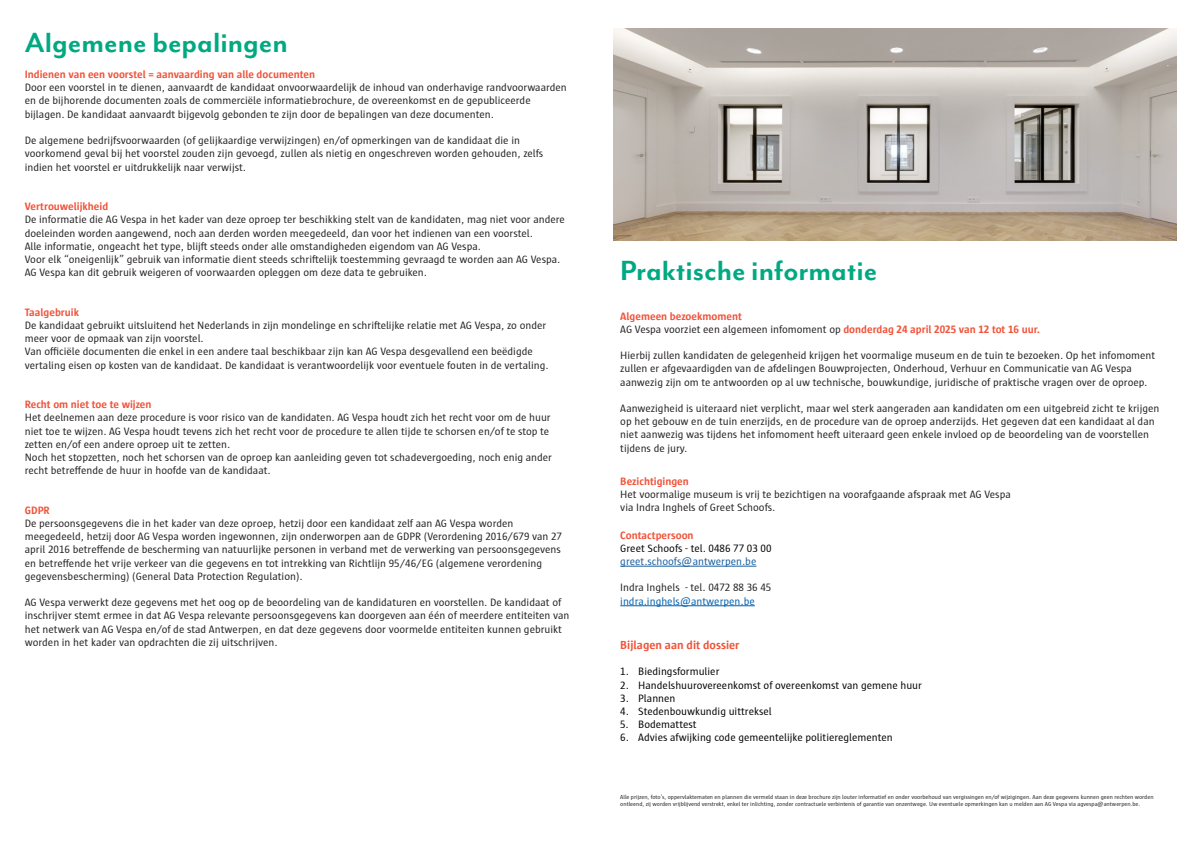
<style>
.page{position:relative;width:1191px;height:842px;background:#fff}
.page>*{position:absolute;margin:0;border:0;box-sizing:border-box;transform-origin:0 0}
.Kopje_blauw_-_adresregel{font:700 32px "Mr Eaves Mod OT";color:#00a981}
.t1{font:700 12px "Sun Antwerpen";color:#f0543a}
.Kopje_blauw_-_adresregel-2{font:11px/13.2px "Sun Antwerpen";color:#231f20}
.t2{font:11px/13.2px "Sun Antwerpen";color:#000}
.Kopje_blauw_-_adresregel-3{font:700 11px "Sun Antwerpen";color:#f0543a}
.t3{font:11px "Sun Antwerpen";color:#175d9e}
.t4{font:6px/7.2px "Sun Antwerpen";color:#231f20}
.s1{font-weight:700;color:#f0543a}
.s2{color:#0160ad}
</style>
<div class="page">
<hr style="left:620px;top:566px;width:136px;height:1px;background:#175d9e">
<hr style="left:620px;top:605px;width:135px;height:1px;background:#0160ad">
<img style="left:613px;top:28px;width:563px;height:213px">
<h6 class="Kopje_blauw_-_adresregel" style="left:25px;top:25px;width:265px">Algemene bepalingen</h6>
<h6 class="Kopje_blauw_-_adresregel-3" style="left:25px;top:68px;width:292px">Indienen van een voorstel = aanvaarding van alle documenten</h6>
<h6 class="Kopje_blauw_-_adresregel-2" style="left:25px;top:81px;width:543px">Door een voorstel in te dienen, aanvaardt de kandidaat onvoorwaardelijk de inhoud van onderhavige randvoorwaarden en de bijhorende documenten zoals de commerciële informatiebrochure, de overeenkomst en de gepubliceerde bijlagen. De kandidaat aanvaardt bijgevolg gebonden te zijn door de bepalingen van deze documenten.</h6>
<h6 class="Kopje_blauw_-_adresregel-2" style="left:25px;top:134px;width:520px">De algemene bedrijfsvoorwaarden (of gelijkaardige verwijzingen) en/of opmerkingen van de kandidaat die in voorkomend geval bij het voorstel zouden zijn gevoegd, zullen als nietig en ongeschreven worden gehouden, zelfs indien het voorstel er uitdrukkelijk naar verwijst.</h6>
<h6 class="Kopje_blauw_-_adresregel-3" style="left:25px;top:200px;width:85px">Vertrouwelijkheid</h6>
<h6 class="Kopje_blauw_-_adresregel-2" style="left:25px;top:213px;width:541px">De informatie die AG Vespa in het kader van deze oproep ter beschikking stelt van de kandidaten, mag niet voor andere doeleinden worden aangewend, noch aan derden worden meegedeeld, dan voor het indienen van een voorstel.</h6>
<h6 class="Kopje_blauw_-_adresregel-2" style="left:25px;top:239px;width:458px">Alle informatie, ongeacht het type, blijft steeds onder alle omstandigheden eigendom van AG Vespa.</h6>
<h6 class="Kopje_blauw_-_adresregel-2" style="left:25px;top:252px;width:537px">Voor elk “oneigenlijk” gebruik van informatie dient steeds schriftelijk toestemming gevraagd te worden aan AG Vespa.<br>AG Vespa kan dit gebruik weigeren of voorwaarden opleggen om deze data te gebruiken.</h6>
<h6 class="Kopje_blauw_-_adresregel-3" style="left:25px;top:306px;width:56px">Taalgebruik</h6>
<h6 class="Kopje_blauw_-_adresregel-2" style="left:25px;top:318px;width:523px">De kandidaat gebruikt uitsluitend het Nederlands in zijn mondelinge en schriftelijke relatie met AG Vespa, zo onder meer voor de opmaak van zijn voorstel.</h6>
<h6 class="Kopje_blauw_-_adresregel-2" style="left:25px;top:345px;width:525px">Van officiële documenten die enkel in een andere taal beschikbaar zijn kan AG Vespa desgevallend een beëdigde vertaling eisen op kosten van de kandidaat. De kandidaat is verantwoordelijk voor eventuele fouten in de vertaling.</h6>
<h6 class="Kopje_blauw_-_adresregel-3" style="left:25px;top:398px;width:128px">Recht om niet toe te wijzen</h6>
<h6 class="Kopje_blauw_-_adresregel-2" style="left:25px;top:411px;width:527px">Het deelnemen aan deze procedure is voor risico van de kandidaten. AG Vespa houdt zich het recht voor om de huur niet toe te wijzen. AG Vespa houdt tevens zich het recht voor de procedure te allen tijde te schorsen en/of te stop te zetten en/of een andere oproep uit te zetten.</h6>
<h6 class="Kopje_blauw_-_adresregel-2" style="left:25px;top:450px;width:529px">Noch het stopzetten, noch het schorsen van de oproep kan aanleiding geven tot schadevergoeding, noch enig ander recht betreffende de huur in hoofde van de kandidaat.</h6>
<h6 class="Kopje_blauw_-_adresregel-3" style="left:25px;top:504px;width:26px">GDPR</h6>
<h6 class="Kopje_blauw_-_adresregel-2" style="left:25px;top:516px;width:539px">De persoonsgegevens die in het kader van deze oproep, hetzij door een kandidaat zelf aan AG Vespa worden meegedeeld, hetzij door AG Vespa worden ingewonnen, zijn onderworpen aan de GDPR (Verordening 2016/679 van 27 april 2016 betreffende de bescherming van natuurlijke personen in verband met de verwerking van persoonsgegevens en betreffende het vrije verkeer van die gegevens en tot intrekking van Richtlijn 95/46/EG (algemene verordening gegevensbescherming) (General Data Protection Regulation).</h6>
<h6 class="Kopje_blauw_-_adresregel-2" style="left:25px;top:596px;width:546px">AG Vespa verwerkt deze gegevens met het oog op de beoordeling van de kandidaturen en voorstellen. De kandidaat of inschrijver stemt ermee in dat AG Vespa relevante persoonsgegevens kan doorgeven aan één of meerdere entiteiten van het netwerk van AG Vespa en/of de stad Antwerpen, en dat deze gegevens door voormelde entiteiten kunnen gebruikt worden in het kader van opdrachten die zij uitschrijven.</h6>
<h6 class="Kopje_blauw_-_adresregel" style="left:620px;top:253px;width:259px">Praktische informatie</h6>
<p class="Kopje_blauw_-_adresregel-3" style="left:620px;top:310px;width:123px">Algemeen bezoekmoment</p>
<p class="Kopje_blauw_-_adresregel-2" style="left:620px;top:322px;width:421px">AG Vespa voorziet een algemeen infomoment op <span class="s1">donderdag 24 april 2025 van 12 tot 16 uur.</span></p>
<p class="Kopje_blauw_-_adresregel-2" style="left:620px;top:349px;width:536px">Hierbij zullen kandidaten de gelegenheid krijgen het voormalige museum en de tuin te bezoeken. Op het infomoment zullen er afgevaardigden van de afdelingen Bouwprojecten, Onderhoud, Verhuur en Communicatie van AG Vespa aanwezig zijn om te antwoorden op al uw technische, bouwkundige, juridische of praktische vragen over de oproep.</p>
<p class="Kopje_blauw_-_adresregel-2" style="left:620px;top:402px;width:540px">Aanwezigheid is uiteraard niet verplicht, maar wel sterk aangeraden aan kandidaten om een uitgebreid zicht te krijgen op het gebouw en de tuin enerzijds, en de procedure van de oproep anderzijds. Het gegeven dat een kandidaat al dan niet aanwezig was tijdens het infomoment heeft uiteraard geen enkele invloed op de beoordeling van de voorstellen tijdens de jury.</p>
<p class="Kopje_blauw_-_adresregel-3" style="left:620px;top:475px;width:70px">Bezichtigingen</p>
<p class="Kopje_blauw_-_adresregel-2" style="left:620px;top:487px;width:392px">Het voormalige museum is vrij te bezichtigen na voorafgaande afspraak met AG Vespa</p>
<p class="Kopje_blauw_-_adresregel-2" style="left:620px;top:500px;width:157px">via Indra Inghels of Greet Schoofs.</p>
<p class="t2" style="left:620px;top:528px;width:153px"><span class="s1">Contactpersoon<br></span>Greet Schoofs - tel. 0486 77 03 00</p>
<p class="t3" style="left:620px;top:555px;width:138px">greet.schoofs@antwerpen.be</p>
<p class="Kopje_blauw_-_adresregel-2" style="left:620px;top:581px;width:152px">Indra Inghels - tel. 0472 88 36 45 <span class="s2">indra.inghels@antwerpen.be</span></p>
<p class="t1" style="left:620px;top:638px;width:121px">Bijlagen aan dit dossier</p>
<p class="t2" style="left:620px;top:665px;width:101px">1. Biedingsformulier</p>
<p class="t2" style="left:620px;top:678px;width:303px">2. Handelshuurovereenkomst of overeenkomst van gemene huur</p>
<p class="t2" style="left:620px;top:691px;width:57px">3. Plannen</p>
<p class="t2" style="left:620px;top:704px;width:153px">4. Stedenbouwkundig uittreksel</p>
<p class="t2" style="left:620px;top:718px;width:78px">5. Bodemattest</p>
<p class="t2" style="left:620px;top:731px;width:274px">6. Advies afwijking code gemeentelijke politiereglementen</p>
<p class="t4" style="left:620px;top:793px;width:535px">Alle prijzen, foto’s, oppervlaktematen en plannen die vermeld staan in deze brochure zijn louter informatief en onder voorbehoud van vergissingen en/of wijzigingen. Aan deze gegevens kunnen geen rechten worden ontleend, zij worden vrijblijvend verstrekt, enkel ter inlichting, zonder contractuele verbintenis of garantie van onzentwege. Uw eventuele opmerkingen kan u melden aan AG Vespa via agvespa@antwerpen.be.</p>
</div>
